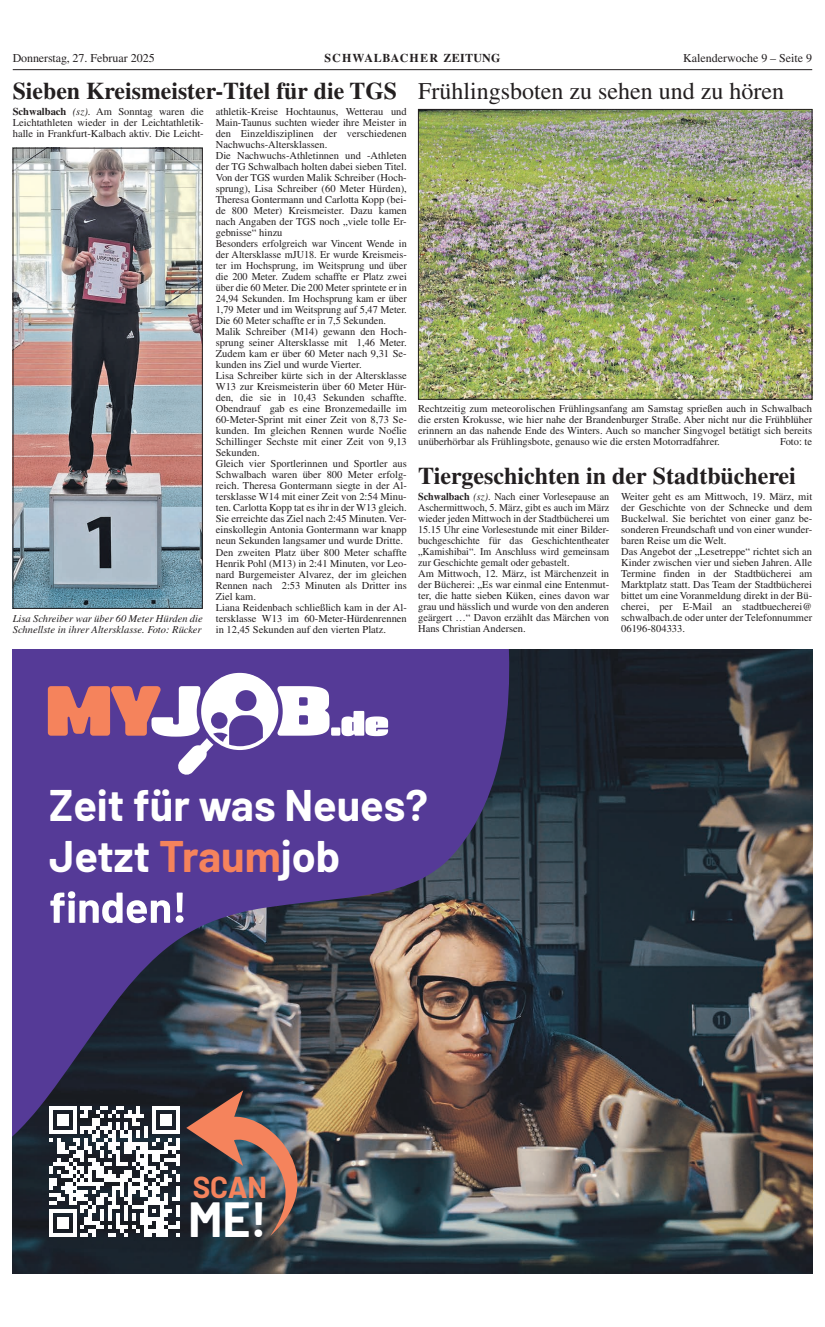
<style>
.page{position:relative;width:825px;height:1327px;background:#fff}
.page>*{position:absolute;margin:0;border:0;box-sizing:border-box;transform-origin:0 0}
.t1{font:700 48.2px "Barlow";color:#fff}
.t2{font:700 43.2px/50.9px "Barlow";color:#fff}
.t3{font:700 29.6px "Barlow";color:#f5835c}
.t4{font:700 24px "Times LT Std";color:#231f20}
.t5{font:24px "Times LT Std";color:#231f20}
.t6{font:12px "Times LT Std";color:#231f20}
.t7{font:700 12px "Times LT Std";letter-spacing:.025em;color:#231f20}
.t8{font:10.5px/11px "Times LT Std";color:#231f20;text-align:justify}
.t9{font:10.5px/11px "Times LT Std";color:#231f20;scale:.96 1}
.t10{font:italic 10.5px/11px "Times LT Std";color:#231f20}
.s1{font-weight:700}
.s2{font-style:italic}
.s3{color:#f5835c}
</style>
<div class="page">
<hr style="left:13px;top:69px;width:799px;height:1px;background:#231f20">
<img style="left:13px;top:650px;width:799px;height:623px">
<img style="left:13px;top:649px;width:497px;height:530px">
<svg style="left:50px;top:891px;width:134px;height:32px"></svg>
<svg style="left:13px;top:649px;width:375px;height:126px"></svg>
<img style="left:186px;top:1090px;width:147px;height:145px">
<svg style="left:49px;top:1106px;width:131px;height:131px"></svg>
<img style="left:15px;top:150px;width:186px;height:456px">
<div style="left:13px;top:148px;width:190px;height:460px;border:1px solid #231f20"></div>
<img style="left:420px;top:111px;width:390px;height:286px">
<div style="left:418px;top:109px;width:394px;height:290px;border:1px solid #231f20"></div>
<p class="t6" style="left:13px;top:51px;width:144px">Donnerstag, 27. Februar 2025</p>
<p class="t7" style="left:324px;top:51px;width:178px">SCHWALBACHER ZEITUNG</p>
<p class="t6" style="left:683px;top:51px;width:131px">Kalenderwoche 9 – Seite 9</p>
<h3 class="t4" style="left:13px;top:76px;width:386px">Sieben Kreismeister-Titel für die TGS</h3>
<p class="t8" style="left:13px;top:106px;width:193px"><span class="s1">Schwalbach</span> <span class="s2">(sz)</span>. Am Sonntag waren die Leichtathleten wieder in der Leichtathletik&shy;halle in Frankfurt-Kalbach aktiv. Die Leicht-</p>
<p class="t8" style="left:216px;top:106px;width:193px;text-align:left">athletik-Kreise Hochtaunus, Wetterau und Main-Taunus suchten wieder ihre Meister in den Einzeldisziplinen der verschiedenen Nachwuchs-Altersklassen.<br>Die Nachwuchs-Athletinnen und -Athleten der TG Schwalbach holten dabei sieben Titel.<br>Von der TGS wurden Malik Schreiber (Hoch&shy;sprung), Lisa Schreiber (60 Meter Hürden), Theresa Gontermann und Carlotta Kopp (bei&shy;de 800 Meter) Kreismeister. Dazu kamen nach Angaben der TGS noch „viele tolle Er&shy;gebnisse“ hinzu<br>Besonders erfolgreich war Vincent Wende in der Altersklasse mJU18. Er wurde Kreismeis&shy;ter im Hochsprung, im Weitsprung und über die 200 Meter. Zudem schaffte er Platz zwei über die 60 Meter. Die 200 Meter sprintete er in 24,94 Sekunden. Im Hochsprung kam er über 1,79 Meter und im Weitsprung auf 5,47 Meter.<br>Die 60 Meter schaffte er in 7,5 Sekunden.<br>Malik Schreiber (M14) gewann den Hoch&shy;sprung seiner Altersklasse mit 1,46 Meter.<br>Zudem kam er über 60 Meter nach 9,31 Se&shy;kunden ins Ziel und wurde Vierter.<br>Lisa Schreiber kürte sich in der Altersklasse W13 zur Kreismeisterin über 60 Meter Hür&shy;den, die sie in 10,43 Sekunden schaffte.<br>Obendrauf gab es eine Bronzemedaille im 60-Meter-Sprint mit einer Zeit von 8,73 Se&shy;kunden. Im gleichen Rennen wurde Noélie Schillinger Sechste mit einer Zeit von 9,13<br>Sekunden.<br>Gleich vier Sportlerinnen und Sportler aus Schwalbach waren über 800 Meter erfolg&shy;reich. Theresa Gontermann siegte in der Al&shy;tersklasse W14 mit einer Zeit von 2:54 Minu&shy;ten. Carlotta Kopp tat es ihr in der W13 gleich.<br>Sie erreichte das Ziel nach 2:45 Minuten. Ver&shy;einskollegin Antonia Gontermann war knapp neun Sekunden langsamer und wurde Dritte.<br>Den zweiten Platz über 800 Meter schaffte Henrik Pohl (M13) in 2:41 Minuten, vor Leo&shy;nard Burgemeister Alvarez, der im gleichen Rennen nach 2:53 Minuten als Dritter ins Ziel kam.<br>Liana Reidenbach schließlich kam in der Al&shy;tersklasse W13 im 60-Meter-Hürdenrennen in 12,45 Sekunden auf den vierten Platz.</p>
<p class="t10" style="left:13px;top:612px;width:191px">Lisa Schreiber war über 60 Meter Hürden die<br>Schnellste in ihrer Altersklasse. Foto: Rücker</p>
<h3 class="t5" style="left:418px;top:77px;width:367px">Frühlingsboten zu sehen und zu hören</h3>
<p class="t8" style="left:418px;top:403px;width:396px">Rechtzeitig zum meteorolischen Frühlingsanfang am Samstag sprießen auch in Schwalbach die ersten Krokusse, wie hier nahe der Brandenburger Straße. Aber nicht nur die Frühblüher erinnern an das nahende Ende des Winters. Auch so mancher Singvogel betätigt sich bereits unüberhörbar als Frühlingsbote, genauso wie die ersten Motorradfahrer.</p>
<p class="t8" style="left:780px;top:436px;width:34px">Foto: te</p>
<h3 class="t4" style="left:418px;top:461px;width:379px">Tiergeschichten in der Stadtbücherei</h3>
<p class="t9" style="left:418px;top:491px;width:200px"><span class="s1">Schwalbach</span> <span class="s2">(sz)</span>. Nach einer Vorlesepause an Aschermittwoch, 5. März, gibt es auch im März wieder jeden Mittwoch in der Stadtbücherei um 15.15 Uhr eine Vorlesestunde mit einer Bilder&shy;buchgeschichte für das Geschichtentheater „Kamishibai“. Im Anschluss wird gemeinsam zur Geschichte gemalt oder gebastelt.<br>Am Mittwoch, 12. März, ist Märchenzeit in der Bücherei: „Es war einmal eine Entenmut&shy;ter, die hatte sieben Küken, eines davon war grau und hässlich und wurde von den anderen geärgert …“ Davon erzählt das Märchen von Hans Christian Andersen.</p>
<p class="t8" style="left:621px;top:491px;width:193px;text-align:left">Weiter geht es am Mittwoch, 19. März, mit der Geschichte von der Schnecke und dem Buckelwal. Sie berichtet von einer ganz be&shy;sonderen Freundschaft und von einer wunder&shy;baren Reise um die Welt.<br>Das Angebot der „Lesetreppe“ richtet sich an Kinder zwischen vier und sieben Jahren. Alle Termine finden in der Stadtbücherei am Marktplatz statt. Das Team der Stadtbücherei bittet um eine Voranmeldung direkt in der Bü&shy;cherei, per E-Mail an stadtbuecherei@ schwalbach.de oder unter der Telefonnummer 06196-804333.</p>
<h2 class="t2" style="left:49px;top:776px;width:380px">Zeit für was Neues?<br>Jetzt <span class="s3">Traum</span>job</h2>
<h3 class="t3" style="left:193px;top:1166px;width:76px">SCAN</h3>
<h1 class="t1" style="left:188px;top:1184px;width:80px">ME!</h1>
</div>
